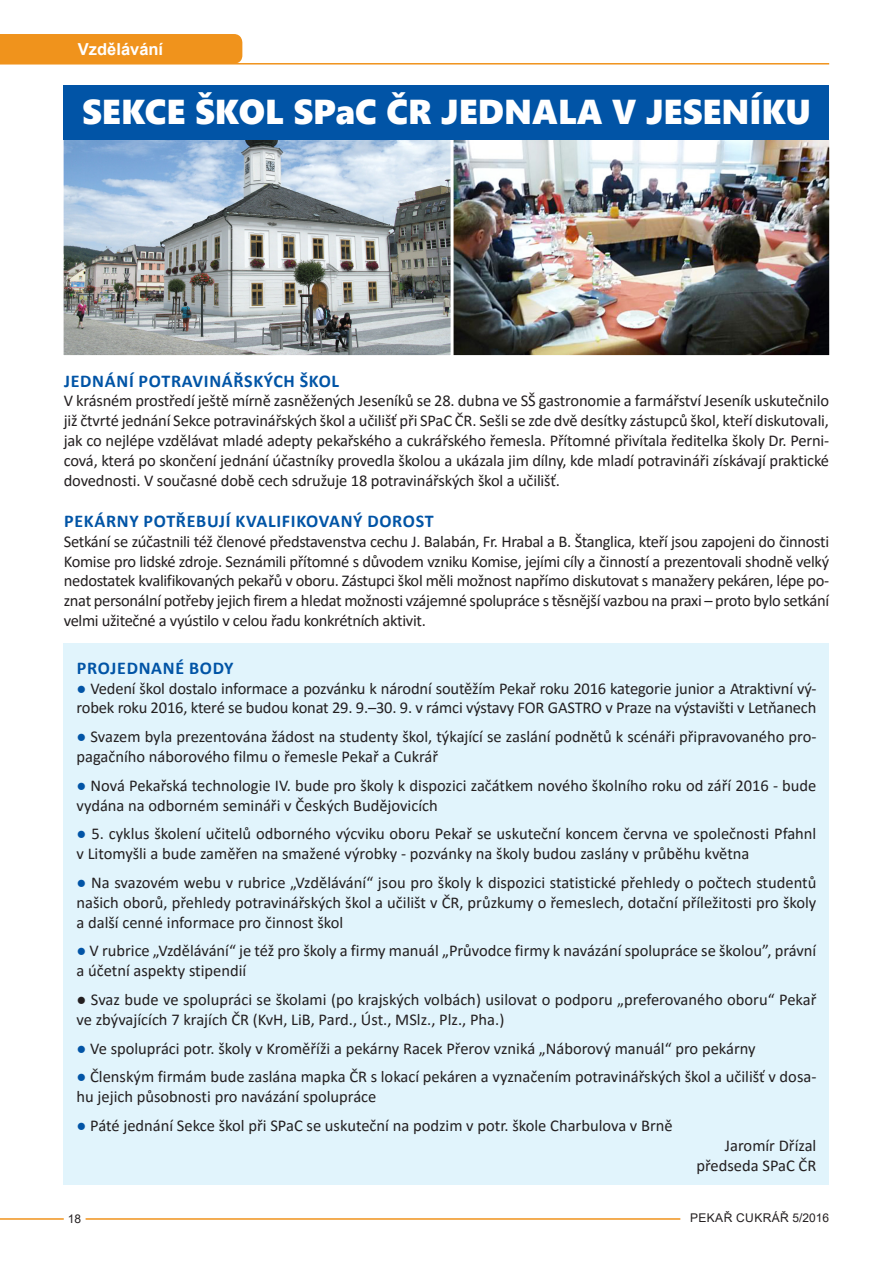
<style>
.page{position:relative;width:893px;height:1263px;background:#fff}
.page>*{position:absolute;margin:0;border:0;box-sizing:border-box;transform-origin:0 0}
.t1{font:34.5px "Segoe UI Black";color:#fff}
.t2{font:700 18px "Calibri";letter-spacing:.04em;color:#0154a6}
.t3{font:16.5px/19.8px "Calibri";color:#231f20}
.t4{font:700 16.5px "Arial";color:#fff}
.t5{font:12px "Arial";letter-spacing:.035em;color:#231f20}
.s1{font-weight:700;color:#0154a6}
.s2{font-weight:700}
</style>
<div class="page">
<hr style="left:0;top:63px;width:829px;height:2px;background:#f0931c">
<div style="left:0;top:34px;width:242px;height:29px;background:#f0931c"></div>
<hr style="left:86px;top:1218px;width:594px;height:2px;background:#f0931c">
<hr style="left:0;top:1218px;width:64px;height:2px;background:#f0931c">
<div style="left:64px;top:643px;width:765px;height:541px;background:#e1f4fc"></div>
<img style="left:455px;top:139px;width:375px;height:217px">
<img style="left:63px;top:135px;width:392px;height:221px">
<div style="left:64px;top:85px;width:765px;height:54px;background:#0154a6"></div>
<p class="t4" style="left:78px;top:38px;width:87px">Vzdělávání</p>
<h1 class="t1" style="left:82px;top:86px;width:730px">SEKCE ŠKOL SPaC ČR JEDNALA V JESENÍKU</h1>
<p class="t2" style="left:64px;top:368px;width:277px">JEDNÁNÍ POTRAVINÁŘSKÝCH ŠKOL</p>
<p class="t3" style="left:64px;top:391px;width:767px;text-align:justify">V krásném prostředí ještě mírně zasněžených Jeseníků se 28. dubna ve SŠ gastronomie a farmářství Jeseník uskutečnilo již čtvrté jednání Sekce potravinářských škol a učilišť při SPaC ČR. Sešli se zde dvě desítky zástupců škol, kteří diskutovali, jak co nejlépe vzdělávat mladé adepty pekařského a cukrářského řemesla. Přítomné přivítala ředitelka školy Dr. Perni&shy;cová, která po skončení jednání účastníky provedla školou a ukázala jim dílny, kde mladí potravináři získávají praktické dovednosti. V současné době cech sdružuje 18 potravinářských škol a učilišť.</p>
<p class="t2" style="left:64px;top:508px;width:371px">PEKÁRNY POTŘEBUJÍ KVALIFIKOVANÝ DOROST</p>
<p class="t3" style="left:64px;top:531px;width:767px;text-align:justify">Setkání se zúčastnili též členové představenstva cechu J. Balabán, Fr. Hrabal a B. Štanglica, kteří jsou zapojeni do činnosti Komise pro lidské zdroje. Seznámili přítomné s důvodem vzniku Komise, jejími cíly a činností a prezentovali shodně velký nedostatek kvalifikovaných pekařů v oboru. Zástupci škol měli možnost napřímo diskutovat s manažery pekáren, lépe po&shy;znat personální potřeby jejich firem a hledat možnosti vzájemné spolupráce s těsnější vazbou na praxi – proto bylo setkání velmi užitečné a vyústilo v celou řadu konkrétních aktivit.</p>
<p class="t2" style="left:77px;top:655px;width:158px">PROJEDNANÉ BODY</p>
<p class="t3" style="left:77px;top:678px;width:741px"><span class="s1">●</span> Vedení škol dostalo informace a pozvánku k národní soutěžím Pekař roku 2016 kategorie junior a Atraktivní vý&shy;robek roku 2016, které se budou konat 29. 9.–30. 9. v rámci výstavy FOR GASTRO v Praze na výstavišti v Letňanech</p>
<p class="t3" style="left:77px;top:726px;width:741px"><span class="s1">●</span> Svazem byla prezentována žádost na studenty škol, týkající se zaslání podnětů k scénáři připravovaného pro&shy;pagačního náborového filmu o řemesle Pekař a Cukrář</p>
<p class="t3" style="left:77px;top:775px;width:741px"><span class="s1">●</span> Nová Pekařská technologie IV. bude pro školy k dispozici začátkem nového školního roku od září 2016 - bude vydána na odborném semináři v Českých Budějovicích</p>
<p class="t3" style="left:77px;top:823px;width:741px"><span class="s1">●</span> 5. cyklus školení učitelů odborného výcviku oboru Pekař se uskuteční koncem června ve společnosti Pfahnl v Litomyšli a bude zaměřen na smažené výrobky - pozvánky na školy budou zaslány v průběhu května</p>
<p class="t3" style="left:77px;top:872px;width:741px;text-align:justify"><span class="s1">●</span> Na svazovém webu v rubrice „Vzdělávání“ jsou pro školy k dispozici statistické přehledy o počtech studentů našich oborů, přehledy potravinářských škol a učilišt v ČR, průzkumy o řemeslech, dotační příležitosti pro školy a další cenné informace pro činnost škol</p>
<p class="t3" style="left:77px;top:940px;width:741px"><span class="s1">●</span> V rubrice „Vzdělávání“ je též pro školy a firmy manuál „Průvodce firmy k navázání spolupráce se školou”, právní a účetní aspekty stipendií</p>
<p class="t3" style="left:77px;top:989px;width:741px"><span class="s2">●</span> Svaz bude ve spolupráci se školami (po krajských volbách) usilovat o podporu „preferovaného oboru“ Pekař ve zbývajících 7 krajích ČR (KvH, LiB, Pard., Úst., MSlz., Plz., Pha.)</p>
<p class="t3" style="left:77px;top:1038px;width:681px"><span class="s1">●</span> Ve spolupráci potr. školy v Kroměříži a pekárny Racek Přerov vzniká „Náborový manuál“ pro pekárny</p>
<p class="t3" style="left:77px;top:1066px;width:741px"><span class="s1">●</span> Členským firmám bude zaslána mapka ČR s lokací pekáren a vyznačením potravinářských škol a učilišť v dosa&shy;hu jejich působnosti pro navázání spolupráce</p>
<p class="t3" style="left:77px;top:1115px;width:598px"><span class="s1">●</span> Páté jednání Sekce škol při SPaC se uskuteční na podzim v potr. škole Charbulova v Brně</p>
<p class="t3" style="left:696px;top:1135px;width:121px;text-align:right">Jaromír Dřízal předseda SPaC ČR</p>
<p class="t5" style="left:68px;top:1210px;width:15px">18</p>
<p class="t5" style="left:690px;top:1209px;width:141px">PEKAŘ CUKRÁŘ 5/2016</p>
</div>
